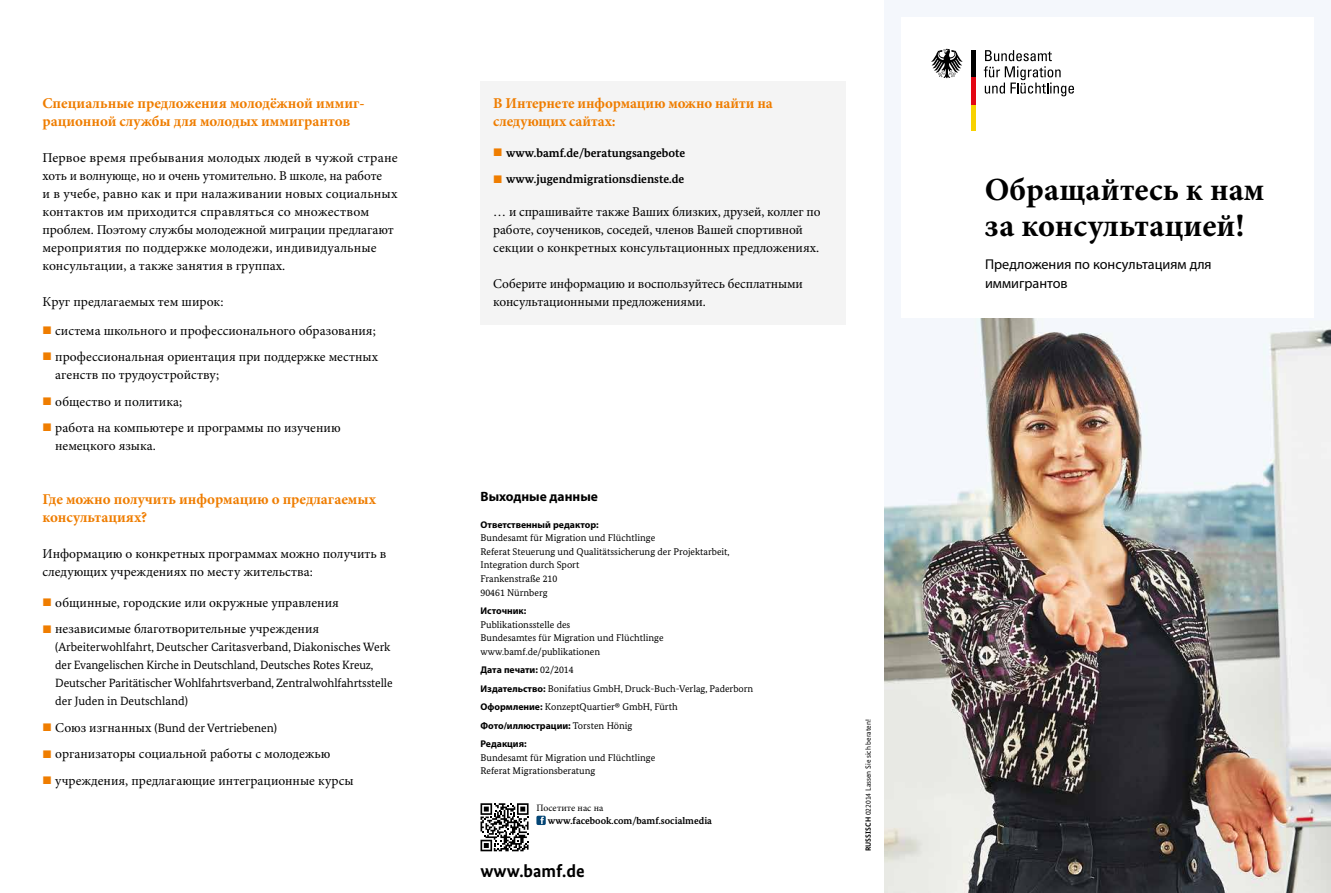
<style>
.page{position:relative;width:1331px;height:893px;background:#fff}
.page>*{position:absolute;margin:0;border:0;box-sizing:border-box;transform-origin:0 0}
.t1{font:700 32.25px/36.8px "Minion Pro";color:#000}
.t2{font:700 18px "Bundes Sans";color:#000}
.t3{font:700 15px/18px "Minion Pro";letter-spacing:-.005em;color:#ef7d00}
.t4{font:14.25px/18.8px "Myriad Pro";color:#000}
.t5{font:13.5px/18px "Minion Pro";color:#000}
.t6{font:700 13.5px "Myriad Pro";color:#000}
.t7{font:12px/18px "Bundes Serif";letter-spacing:-.01em;color:#000}
.t8{font:700 12px "Bundes Serif";color:#000}
.t9{font:9.75px/13.5px "Bundes Serif";color:#000}
.t10{font:700 9.75px/18.5px "Myriad Pro";color:#000}
.t11{font:700 9.75px "Bundes Serif";color:#000}
.t12{font:9.75px "Minion Pro";color:#000}
.t13{font:7.5px "Bundes Sans";color:#000}
.s1{font-family:"Minion Pro";font-size:13.5px}
.s2{font-family:"Bundes Serif";font-weight:400}
.s3{font-family:"Myriad Pro";font-weight:700}
.s4{font-weight:700}
</style>
<div class="page">
<img style="left:884px;top:0;width:447px;height:893px">
<div style="left:901px;top:17px;width:413px;height:301px;background:#fff"></div>
<hr style="left:971px;top:104px;width:4px;height:27px;background:#f8d200">
<hr style="left:971px;top:77px;width:4px;height:27px;background:#e30613">
<hr style="left:971px;top:50px;width:4px;height:27px;background:#000">
<svg style="left:931px;top:49px;width:32px;height:29px"></svg>
<svg style="left:984px;top:50px;width:90px;height:46px"></svg>
<div style="left:480px;top:81px;width:366px;height:243px;background:#f4f4f4"></div>
<svg style="left:480px;top:803px;width:49px;height:48px"></svg>
<div style="left:536px;top:816px;width:10px;height:9px;background:#044676;border-radius:2px"></div>
<svg style="left:540px;top:817px;width:4px;height:7px"></svg>
<p class="t3" style="left:43px;top:94px;width:324px">Специальные предложения молодёжной иммиг&shy;рационной службы для молодых иммигрантов</p>
<p class="t5" style="left:43px;top:149px;width:357px">Первое время пребывания молодых людей в чужой стране хоть и волнующе, но и очень утомительно. В школе, на работе<br>и в учебе, равно как и при налаживании новых социальных контактов им приходится справляться со множеством проблем. Поэтому службы молодежной миграции предлагают мероприятия по поддержке молодежи, индивидуальные консультации, а также занятия в группах.</p>
<p class="t5" style="left:55px;top:287px;width:322px;line-height:28.7px;text-indent:-13px">Круг предлагаемых тем широк:<br>система школьного и профессионального образования;</p>
<p class="t5" style="left:55px;top:348px;width:324px">профессиональная ориентация при поддержке местных агенств по трудоустройству;</p>
<p class="t5" style="left:55px;top:388px;width:287px;line-height:26.5px">общество и политика;<br>работа на компьютере и программы по изучению</p>
<p class="t5" style="left:55px;top:437px;width:102px">немецкого языка.</p>
<p class="t3" style="left:43px;top:490px;width:335px">Где можно получить информацию о предлагаемых консультациях?</p>
<p class="t5" style="left:43px;top:545px;width:345px">Информацию о конкретных программах можно получить в следующих учреждениях по месту жительства:</p>
<p class="t5" style="left:55px;top:589px;width:285px;line-height:26.5px">общинные, городские или окружные управления независимые благотворительные учреждения</p>
<p class="t7" style="left:55px;top:638px;width:339px">(Arbeiterwohlfahrt, Deutscher Caritasverband, Diakonisches Werk der Evangelischen Kirche in Deutschland, Deutsches Rotes Kreuz, Deutscher Paritätischer Wohlfahrtsverband, Zentralwohlfahrtsstelle der Juden in Deutschland)</p>
<p class="t7" style="left:55px;top:719px;width:223px"><span class="s1">Союз изгнанных</span> (Bund der Vertriebenen)</p>
<p class="t5" style="left:55px;top:741px;width:300px;line-height:26.5px">организаторы социальной работы с молодежью учреждения, предлагающие интеграционные курсы</p>
<p class="t3" style="left:493px;top:94px;width:281px">В Интернете информацию можно найти на следующих сайтах:</p>
<p class="t8" style="left:506px;top:145px;width:181px">www.bamf.de/beratungsangebote</p>
<p class="t8" style="left:506px;top:172px;width:180px">www.jugendmigrationsdienste.de</p>
<p class="t5" style="left:493px;top:203px;width:329px">… и спрашивайте также Ваших близких, друзей, коллег по работе, соучеников, соседей, членов Вашей спортивной секции о конкретных консультационных предложениях.</p>
<p class="t5" style="left:493px;top:275px;width:311px">Соберите информацию и воспользуйтесь бесплатными консультационными предложениями.</p>
<p class="t6" style="left:480px;top:488px;width:119px">Выходные данные</p>
<p class="t10" style="left:480px;top:515px;width:120px">Ответственный редактор:</p>
<p class="t9" style="left:480px;top:531px;width:251px">Bundesamt für Migration und Flüchtlinge<br>Referat Steuerung und Qualitätssicherung der Projektarbeit,<br>Integration durch Sport<br>Frankenstraße 210<br>90461 Nürnberg</p>
<p class="t10" style="left:480px;top:601px;width:47px">Источник:</p>
<p class="t9" style="left:480px;top:617px;width:185px">Publikationsstelle des<br>Bundesamtes für Migration und Flüchtlinge www.bamf.de/publikationen</p>
<p class="t10" style="left:480px;top:660px;width:95px">Дата печати: <span class="s2">02/2014</span></p>
<p class="t9" style="left:480px;top:679px;width:274px;line-height:18.5px"><span class="s3">Издательство:</span> Bonifatius GmbH, Druck-Buch-Verlag, Paderborn<br><span class="s3">Оформление:</span> KonzeptQuartier® GmbH, Fürth</p>
<p class="t10" style="left:480px;top:716px;width:153px">Фото/иллюстрации: <span class="s2">Torsten Hönig<br></span>Редакция:</p>
<p class="t9" style="left:480px;top:750px;width:176px">Bundesamt für Migration und Flüchtlinge<br>Referat Migrationsberatung</p>
<p class="t12" style="left:536px;top:801px;width:69px">Посетите нас на</p>
<p class="t11" style="left:548px;top:815px;width:166px">www.facebook.com/bamf.socialmedia</p>
<h2 class="t2" style="left:480px;top:860px;width:106px">www.bamf.de</h2>
<p class="t13" style="left:864px;top:851px;width:134px;rotate:-90deg"><span class="s4">Russisch</span> 022014 Lassen Sie sich beraten!</p>
<h1 class="t1" style="left:985px;top:170px;width:281px">Обращайтесь к нам за консультацией!</h1>
<p class="t4" style="left:985px;top:255px;width:228px">Предложения по консультациям для иммигрантов</p>
</div>
